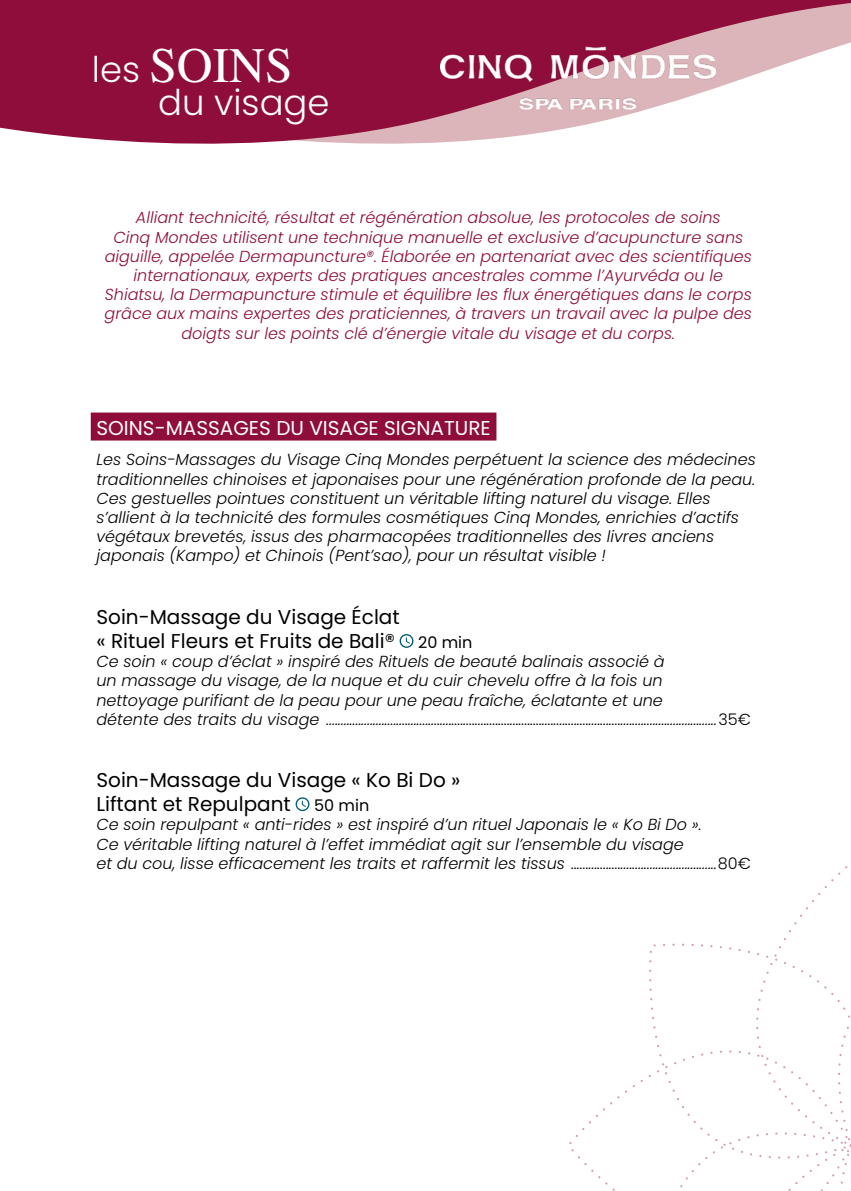
<style>
.page{position:relative;width:851px;height:1191px;background:#fff}
.page>*{position:absolute;margin:0;border:0;box-sizing:border-box;transform-origin:0 0}
.t1{font:49.6px "Times";color:#fff}
.t2{font:300 35.4px "Poppins";color:#fff}
.t3{font:20px/24px "Poppins";color:#000}
.t4{font:20px "Poppins";color:#fff}
.t5{font:italic 300 16px/19.2px "Poppins";color:#000}
.t6{font:italic 300 16px/19.2px "Poppins";color:#8f0d3a;text-align:center}
.s1{font-family:"Poppins";font-weight:300;font-size:35.4px}
.s2{font-size:16px}
.s3{font-style:normal}
</style>
<div class="page">
<svg style="left:0;top:0;width:850px;height:144px;background:#a74164"></svg>
<img style="left:440px;top:0;width:275px;height:144px">
<div style="left:91px;top:412px;width:405px;height:28px;background:#8f0d3a"></div>
<svg style="left:399px;top:634px;width:14px;height:14px"></svg>
<svg style="left:295px;top:797px;width:14px;height:14px"></svg>
<svg style="left:649px;top:943px;width:201px;height:215px"></svg>
<h1 class="t1" style="left:92px;top:37px;width:202px"><span class="s1">les</span> SOINS</h1>
<h2 class="t2" style="left:158px;top:82px;width:173px">du visage</h2>
<p class="t6" style="left:105px;top:208px;width:648px">Alliant technicité, résultat et régénération absolue, les protocoles de soins<br>Cinq Mondes utilisent une technique manuelle et exclusive d’acupuncture sans aiguille, appelée Dermapuncture®. Élaborée en partenariat avec des scientifiques internationaux, experts des pratiques ancestrales comme l’Ayurvéda ou le Shiatsu, la Dermapuncture stimule et équilibre les flux énergétiques dans le corps grâce aux mains expertes des praticiennes, à travers un travail avec la pulpe des doigts sur les points clé d’énergie vitale du visage et du corps.</p>
<p class="t4" style="left:96px;top:416px;width:396px">SOINS-MASSAGES DU VISAGE SIGNATURE</p>
<p class="t5" style="left:96px;top:450px;width:661px">Les Soins-Massages du Visage Cinq Mondes perpétuent la science des médecines traditionnelles chinoises et japonaises pour une régénération profonde de la peau.<br>Ces gestuelles pointues constituent un véritable lifting naturel du visage. Elles s’allient à la technicité des formules cosmétiques Cinq Mondes, enrichies d’actifs végétaux brevetés, issus des pharmacopées traditionnelles des livres anciens japonais (Kampo) et Chinois (Pent’sao), pour un résultat visible !</p>
<p class="t3" style="left:96px;top:605px;width:377px">Soin-Massage du Visage Éclat<br>« Rituel Fleurs et Fruits de Bali® <span class="s2">20 min</span></p>
<p class="t5" style="left:96px;top:652px;width:656px">Ce soin « coup d’éclat » inspiré des Rituels de beauté balinais associé à<br>un massage du visage, de la nuque et du cuir chevelu offre à la fois un<br>nettoyage purifiant de la peau pour une peau fraîche, éclatante et une<br>détente des traits du visage ......................................................................................................................................<span class="s3">35€</span></p>
<p class="t3" style="left:96px;top:768px;width:365px">Soin-Massage du Visage « Ko Bi Do »<br>Liftant et Repulpant <span class="s2">50 min</span></p>
<p class="t5" style="left:96px;top:815px;width:656px">Ce soin repulpant « anti-rides » est inspiré d’un rituel Japonais le « Ko Bi Do ».<br>Ce véritable lifting naturel à l’effet immédiat agit sur l’ensemble du visage<br>et du cou, lisse efficacement les traits et raffermit les tissus ..................................................<span class="s3">80€</span></p>
</div>
